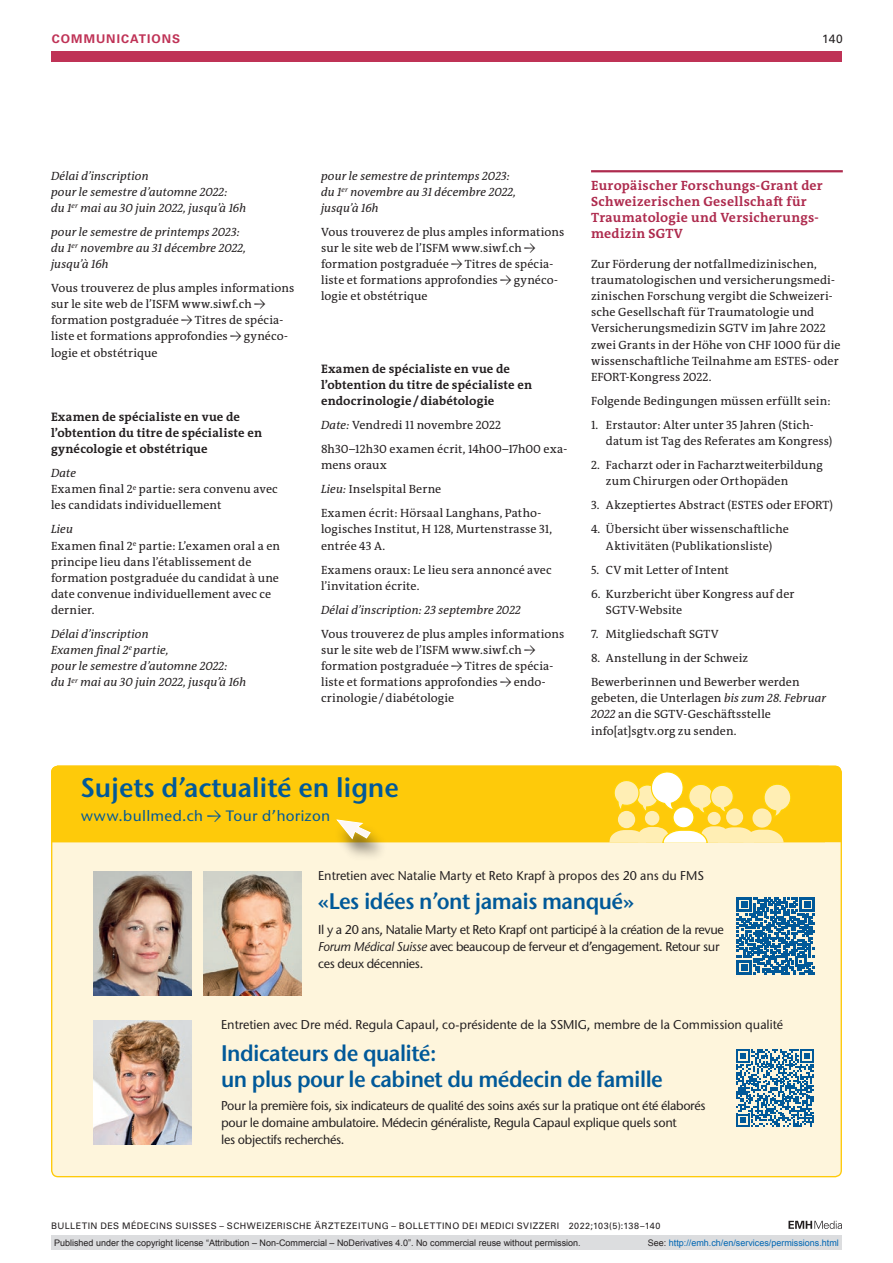
<style>
.page{position:relative;width:893px;height:1263px;background:#fff}
.page>*{position:absolute;margin:0;border:0;box-sizing:border-box;transform-origin:0 0}
.t1{font:600 27px "Stone Sans ITC Std";letter-spacing:-.005em;color:#015999}
.t2{font:600 22.5px/26.5px "Stone Sans ITC Std";letter-spacing:-.025em;color:#015999;scale:.95 1}
.t3{font:500 15px "Stone Sans ITC Std";letter-spacing:.02em;color:#015999}
.section-h1{font:700 13.5px/16px "The Antiqua B W7";letter-spacing:.02em;color:#ae2b4e}
.t4{font:500 12.75px/17.2px "Stone Sans ITC Std";letter-spacing:-.025em;color:#231f20}
.t5{font:500 12.75px "Stone Sans ITC Std";color:#231f20}
.section-h2{font:700 12.3px/16px "The Antiqua B W7";letter-spacing:.01em;color:#231f20}
.section-pf{font:12px/16px "The Antiqua B W5 Plain";letter-spacing:.01em;color:#231f20}
.section-pf-2{font:italic 12px/16px "The Antiqua B W5 Plain";letter-spacing:.01em;color:#231f20}
.ressort{font:700 12px "Univers LT Std";letter-spacing:.085em;color:#bf3256}
.ressort-2{font:12px "Univers LT Std";color:#231f20}
.t6{font:9px "Arial";color:#231f20}
.t7{font:9px "Univers LT Std";letter-spacing:.05em;color:#231f20}
.t8{font:9px "Arial";color:#0066b3}
.s1{font-style:italic}
.s2{font-family:"The Antiqua B W5 Plain";font-weight:400}
.s3{color:#231f20}
</style>
<div class="page">
<svg style="left:788px;top:1221px;width:54px;height:8px"></svg>
<div style="left:52px;top:766px;width:789px;height:411px;background:#fef5dc;border-radius:6px"></div>
<svg style="left:51px;top:765px;width:775px;height:78px;background:#fede6e"></svg>
<div style="left:52px;top:766px;width:789px;height:76px;background:#feca0a"></div>
<svg style="left:761px;top:781px;width:33px;height:38px"></svg>
<svg style="left:612px;top:769px;width:124px;height:46px;background:#fedc5b"></svg>
<div style="left:708px;top:812px;width:13px;height:13px;background:#ffeeb4;border-radius:50%"></div>
<div style="left:726px;top:808px;width:17px;height:17px;background:#ffeeb4;border-radius:50%"></div>
<div style="left:645px;top:811px;width:14px;height:14px;background:#ffeeb4;border-radius:50%"></div>
<div style="left:618px;top:811px;width:17px;height:17px;background:#ffeeb4;border-radius:50%"></div>
<div style="left:673px;top:807px;width:21px;height:21px;background:#fff;border-radius:50%"></div>
<div style="left:672px;top:806px;width:23px;height:22px;border:1px solid #fed304;border-radius:50%"></div>
<svg style="left:609px;top:826px;width:175px;height:16px;background:#fee793"></svg>
<div style="left:752px;top:808px;width:20px;height:20px;background:#ffeeb4;border-radius:50%"></div>
<div style="left:333px;top:822px;width:55px;height:40px;background:#231f20;opacity:.6"></div>
<svg style="left:336px;top:819px;width:36px;height:21px"></svg>
<svg style="left:737px;top:897px;width:77px;height:78px"></svg>
<svg style="left:736px;top:1049px;width:78px;height:78px"></svg>
<img style="left:94px;top:871px;width:97px;height:125px">
<img style="left:94px;top:1020px;width:97px;height:125px">
<img style="left:203px;top:871px;width:98px;height:125px">
<hr style="left:591px;top:170px;width:252px;height:2px;background:#ae2b4e">
<div style="left:51px;top:51px;width:791px;height:11px;background:#bf3256"></div>
<div style="left:51px;top:1235px;width:791px;height:15px;background:#dcdddf"></div>
<p class="ressort" style="left:52px;top:31px;width:130px">COMMUNICATIONS</p>
<p class="ressort-2" style="left:822px;top:31px;width:22px">140</p>
<p class="section-pf-2" style="left:51px;top:168px;width:99px">Délai d’inscription</p>
<p class="section-pf-2" style="left:51px;top:184px;width:197px">pour le semestre d’automne 2022:<br>du 1<sup>er</sup> mai au 30 juin 2022, jusqu’à 16h</p>
<p class="section-pf-2" style="left:51px;top:224px;width:197px">pour le semestre de printemps 2023: du 1<sup>er</sup> novembre au 31 décembre 2022, jusqu’à 16h</p>
<p class="section-pf" style="left:51px;top:280px;width:245px">Vous trouverez de plus amples informations sur le site web de l’ISFM www.siwf.ch → formation postgraduée → Titres de spécia&shy;liste et formations approfondies → gynéco&shy;logie et obstétrique</p>
<p class="section-h2" style="left:51px;top:409px;width:213px">Examen de spécialiste en vue de l’obtention du titre de spécialiste en gynécologie et obstétrique</p>
<p class="section-pf-2" style="left:51px;top:465px;width:27px">Date</p>
<p class="section-pf" style="left:51px;top:481px;width:228px">Examen final 2<sup>e</sup> partie: sera convenu avec les candidats individuellement</p>
<p class="section-pf-2" style="left:51px;top:521px;width:23px">Lieu</p>
<p class="section-pf" style="left:51px;top:538px;width:231px">Examen final 2<sup>e</sup> partie: L’examen oral a en principe lieu dans l’établissement de formation postgraduée du candidat à une date convenue individuellement avec ce dernier.</p>
<p class="section-pf-2" style="left:51px;top:626px;width:99px">Délai d’inscription</p>
<p class="section-pf-2" style="left:51px;top:642px;width:197px">Examen final 2<sup>e</sup> partie,<br>pour le semestre d’automne 2022:<br>du 1<sup>er</sup> mai au 30 juin 2022, jusqu’à 16h</p>
<p class="section-pf-2" style="left:321px;top:168px;width:197px">pour le semestre de printemps 2023: du 1<sup>er</sup> novembre au 31 décembre 2022, jusqu’à 16h</p>
<p class="section-pf" style="left:321px;top:224px;width:245px">Vous trouverez de plus amples informations sur le site web de l’ISFM www.siwf.ch → formation postgraduée → Titres de spécia&shy;liste et formations approfondies → gynéco&shy;logie et obstétrique</p>
<p class="section-h2" style="left:321px;top:361px;width:213px">Examen de spécialiste en vue de l’obtention du titre de spécialiste en endocrinologie/diabétologie</p>
<p class="section-pf" style="left:321px;top:417px;width:182px"><span class="s1">Date:</span> Vendredi 11 novembre 2022</p>
<p class="section-pf" style="left:321px;top:441px;width:248px">8h30–12h30 examen écrit, 14h00–17h00 exa&shy;mens oraux</p>
<p class="section-pf" style="left:321px;top:481px;width:122px"><span class="s1">Lieu:</span> Inselspital Berne</p>
<p class="section-pf" style="left:321px;top:505px;width:233px">Examen écrit: Hörsaal Langhans, Patho&shy;logisches Institut, H 128, Murtenstrasse 31, entrée 43 A.</p>
<p class="section-pf" style="left:321px;top:562px;width:232px">Examens oraux: Le lieu sera annoncé avec l’invitation écrite.</p>
<p class="section-pf-2" style="left:321px;top:602px;width:201px">Délai d’inscription: 23 septembre 2022</p>
<p class="section-pf" style="left:321px;top:626px;width:245px">Vous trouverez de plus amples informations sur le site web de l’ISFM www.siwf.ch → formation postgraduée → Titres de spécia&shy;liste et formations approfondies → endo&shy;crinologie/diabétologie</p>
<p class="t1" style="left:81px;top:770px;width:320px">Sujets d’actualité en ligne</p>
<p class="t3" style="left:81px;top:807px;width:251px">www.bullmed.ch <span class="s2">→</span> Tour d’horizon</p>
<p class="section-h1" style="left:591px;top:177px;width:233px">Europäischer Forschungs-Grant der<br>Schweizerischen Gesellschaft für<br>Traumatologie und Versicherungs&shy;medizin SGTV</p>
<p class="section-pf" style="left:591px;top:256px;width:251px">Zur Förderung der notfallmedizinischen, traumatologischen und versicherungsmedi&shy;zinischen Forschung vergibt die Schweizeri&shy;sche Gesellschaft für Traumatologie und Versicherungsmedizin SGTV im Jahre 2022 zwei Grants in der Höhe von CHF 1000 für die wissenschaftliche Teilnahme am ESTES- oder EFORT-Kongress 2022.</p>
<p class="section-pf" style="left:591px;top:393px;width:241px">Folgende Bedingungen müssen erfüllt sein:</p>
<p class="section-pf" style="left:606px;top:417px;width:228px;text-indent:-15px">1. Erstautor: Alter unter 35 Jahren (Stich&shy;datum ist Tag des Referates am Kongress)</p>
<p class="section-pf" style="left:606px;top:457px;width:218px;text-indent:-15px">2. Facharzt oder in Facharztweiterbildung zum Chirurgen oder Orthopäden</p>
<p class="section-pf" style="left:591px;top:497px;width:244px">3. Akzeptiertes Abstract (ESTES oder EFORT)</p>
<p class="section-pf" style="left:591px;top:521px;width:199px;text-align:center">4. Übersicht über wissenschaftliche<br>Aktivitäten (Publikationsliste)</p>
<p class="section-pf" style="left:591px;top:562px;width:140px">5. CV mit Letter of Intent</p>
<p class="section-pf" style="left:606px;top:586px;width:190px;text-indent:-15px">6. Kurzbericht über Kongress auf der<br>SGTV-Website</p>
<p class="section-pf" style="left:591px;top:626px;width:129px">7. Mitgliedschaft SGTV</p>
<p class="section-pf" style="left:591px;top:650px;width:159px">8. Anstellung in der Schweiz</p>
<p class="section-pf" style="left:591px;top:674px;width:237px">Bewerberinnen und Bewerber werden gebeten, die Unterlagen <span class="s1">bis zum 28. Februar 2022</span> an die SGTV-Geschäftsstelle info[at]sgtv.org zu senden.</p>
<p class="t5" style="left:318px;top:868px;width:388px">Entretien avec Natalie Marty et Reto Krapf à propos des 20 ans du FMS</p>
<p class="t2" style="left:318px;top:887px;width:334px">«Les idées n’ont jamais manqué»</p>
<p class="t4" style="left:318px;top:920px;width:407px">Il y a 20 ans, Natalie Marty et Reto Krapf ont participé à la création de la revue<br><span class="s1">Forum Médical Suisse</span> avec beaucoup de ferveur et d’engagement. Retour sur ces deux décennies.</p>
<p class="t5" style="left:221px;top:1017px;width:563px">Entretien avec Dre méd. Regula Capaul, co-présidente de la SSMIG, membre de la Commission qualité</p>
<p class="t2" style="left:221px;top:1039px;width:467px">Indicateurs de qualité:<br>un plus pour le cabinet du médecin de famille</p>
<p class="t4" style="left:221px;top:1097px;width:486px">Pour la première fois, six indicateurs de qualité des soins axés sur la pratique ont été élaborés pour le domaine ambulatoire. Médecin généraliste, Regula Capaul explique quels sont<br>les objectifs recherchés.</p>
<p class="t7" style="left:51px;top:1220px;width:611px">BULLETIN DES MÉDECINS SUISSES – SCHWEIZERISCHE ÄRZTEZEITUNG – BOLLETTINO DEI MEDICI SVIZZERI 2022;103(5):138–140</p>
<p class="t6" style="left:54px;top:1237px;width:528px">Published under the copyright license “Attribution – Non-Commercial – NoDerivatives 4.0”. No commercial reuse without permission.</p>
<p class="t8" style="left:648px;top:1237px;width:193px"><span class="s3">See:</span> http://emh.ch/en/services/permissions.html</p>
</div>
